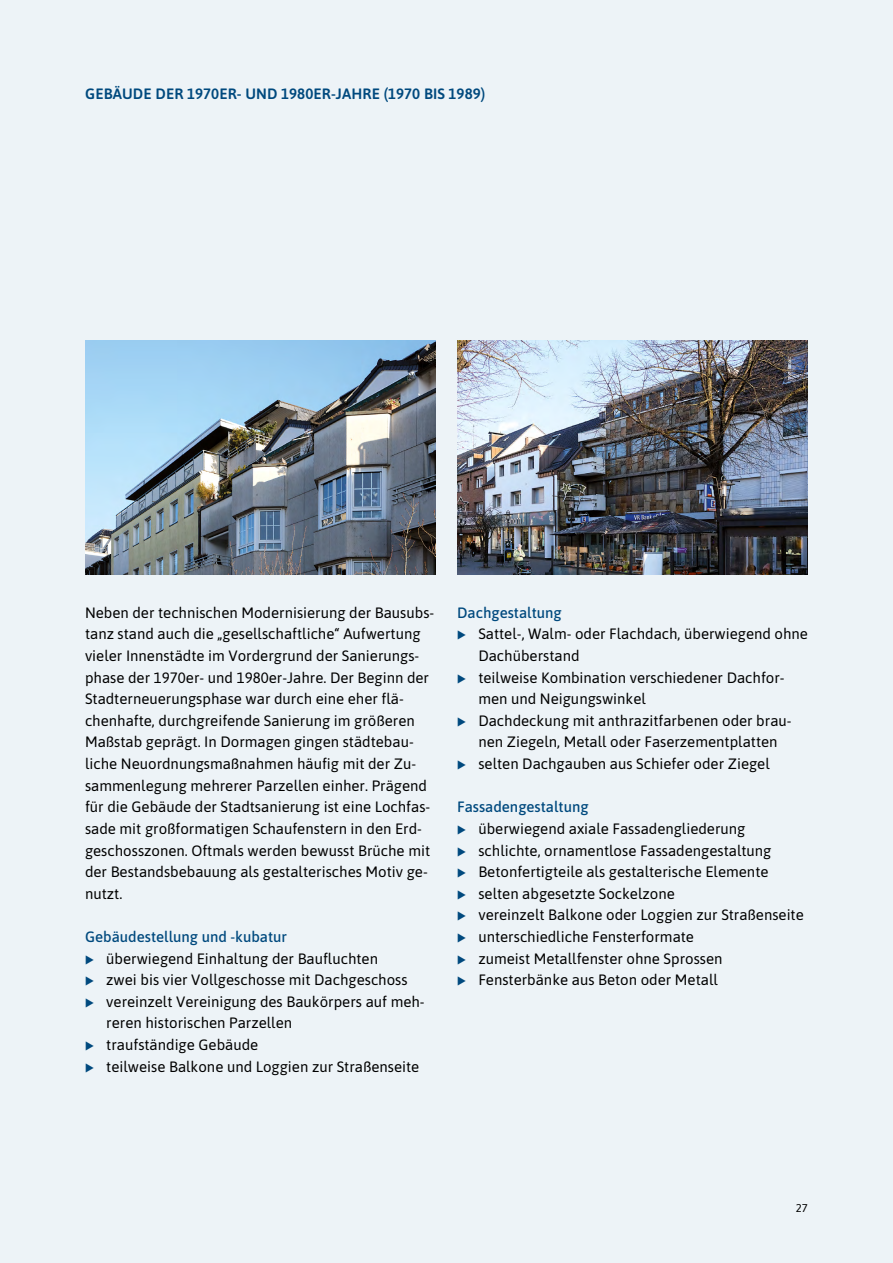
<style>
.page{position:relative;width:893px;height:1263px;background:#edf3f7}
.page>*{position:absolute;margin:0;border:0;box-sizing:border-box;transform-origin:0 0}
._1_Fließ{font:15px/21.6px "Asap";color:#000}
._1_titel_me{font:500 15px "Asap";color:#00497e}
._1_titel_blau{font:600 15px "Asap";letter-spacing:.01em;color:#00497e}
.t1{font:11.25px "Asap";color:#000}
</style>
<div class="page">
<img style="left:85px;top:340px;width:351px;height:234px">
<img style="left:457px;top:340px;width:351px;height:234px">
<p class="_1_titel_blau" style="left:85px;top:83px;width:402px">GEBÄUDE DER 1970ER- UND 1980ER-JAHRE (1970 BIS 1989)</p>
<p class="_1_Fließ" style="left:85px;top:601px;width:351px">Neben der technischen Modernisierung der Bausubs&shy;tanz stand auch die „gesellschaftliche“ Aufwertung vieler Innenstädte im Vordergrund der Sanierungs&shy;phase der 1970er- und 1980er-Jahre. Der Beginn der Stadterneuerungsphase war durch eine eher flä&shy;chenhafte, durchgreifende Sanierung im größeren Maßstab geprägt. In Dormagen gingen städtebau&shy;liche Neuordnungsmaßnahmen häufig mit der Zu&shy;sammenlegung mehrerer Parzellen einher. Prägend für die Gebäude der Stadtsanierung ist eine Lochfas&shy;sade mit großformatigen Schaufenstern in den Erd&shy;geschosszonen. Oftmals werden bewusst Brüche mit der Bestandsbebauung als gestalterisches Motiv ge&shy;nutzt.</p>
<p class="_1_titel_me" style="left:85px;top:926px;width:204px">Gebäudestellung und -kubatur</p>
<p class="_1_Fließ" style="left:106px;top:947px;width:273px">überwiegend Einhaltung der Baufluchten</p>
<p class="_1_Fließ" style="left:106px;top:968px;width:303px">zwei bis vier Vollgeschosse mit Dachgeschoss</p>
<p class="_1_Fließ" style="left:106px;top:990px;width:320px">vereinzelt Vereinigung des Baukörpers auf meh&shy;reren historischen Parzellen</p>
<p class="_1_Fließ" style="left:106px;top:1033px;width:153px">traufständige Gebäude</p>
<p class="_1_Fließ" style="left:106px;top:1055px;width:314px">teilweise Balkone und Loggien zur Straßenseite</p>
<p class="_1_titel_me" style="left:457px;top:602px;width:106px">Dachgestaltung</p>
<p class="_1_Fließ" style="left:478px;top:623px;width:331px">Sattel-, Walm- oder Flachdach, überwiegend ohne<br>Dachüberstand</p>
<p class="_1_Fließ" style="left:478px;top:666px;width:308px">teilweise Kombination verschiedener Dachfor&shy;men und Neigungswinkel</p>
<p class="_1_Fließ" style="left:478px;top:709px;width:315px">Dachdeckung mit anthrazitfarbenen oder brau&shy;nen Ziegeln, Metall oder Faserzementplatten</p>
<p class="_1_Fließ" style="left:478px;top:752px;width:293px">selten Dachgauben aus Schiefer oder Ziegel</p>
<p class="_1_titel_me" style="left:457px;top:796px;width:133px">Fassadengestaltung</p>
<p class="_1_Fließ" style="left:478px;top:817px;width:269px">überwiegend axiale Fassadengliederung</p>
<p class="_1_Fließ" style="left:478px;top:839px;width:295px">schlichte, ornamentlose Fassadengestaltung</p>
<p class="_1_Fließ" style="left:478px;top:860px;width:292px">Betonfertigteile als gestalterische Elemente</p>
<p class="_1_Fließ" style="left:478px;top:882px;width:198px">selten abgesetzte Sockelzone</p>
<p class="_1_Fließ" style="left:478px;top:903px;width:327px">vereinzelt Balkone oder Loggien zur Straßenseite</p>
<p class="_1_Fließ" style="left:478px;top:925px;width:217px">unterschiedliche Fensterformate</p>
<p class="_1_Fließ" style="left:478px;top:947px;width:246px">zumeist Metallfenster ohne Sprossen</p>
<p class="_1_Fließ" style="left:478px;top:968px;width:241px">Fensterbänke aus Beton oder Metall</p>
<p class="t1" style="left:796px;top:1200px;width:14px">27</p>
</div>
